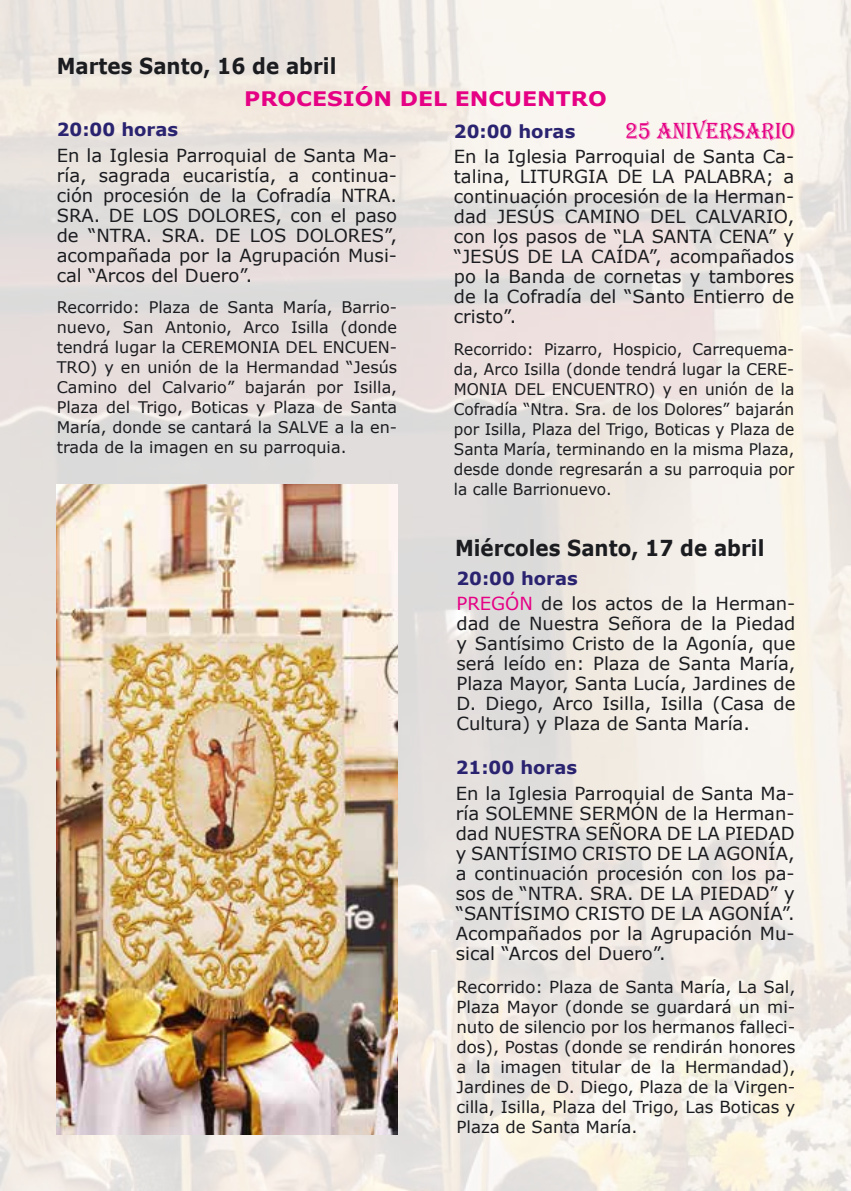
<style>
.page{position:relative;width:851px;height:1191px;background:#fff}
.page>*{position:absolute;margin:0;border:0;box-sizing:border-box;transform-origin:0 0}
.t1{font:24px "Algerian";color:#e50084;scale:.9 1}
.t2{font:700 22px "Verdana";color:#1b1c20;scale:.9 1}
.t3{font:700 20px "Verdana";color:#e50084;scale:1.1 1}
.t4{font:18px/20px "Verdana";color:#1b1c20;text-align:justify}
.t5{font:700 18px "Verdana";color:#2a2370}
.t6{font:16.6px/20px "Verdana";color:#1b1c20;text-align:justify}
.t7{font:16px/20px "Verdana";color:#1b1c20;text-align:justify;scale:.96 1}
.t8{font:16px/20px "Verdana";color:#1b1c20;text-align:justify}
.s1{font-weight:700;color:#2a2370}
.s2{color:#e50084}
</style>
<div class="page">
<img style="left:0;top:0;width:850px;height:1191px">
<img style="left:57px;top:484px;width:340px;height:650px">
<p class="t2" style="left:57px;top:50px;width:312px">Martes Santo, 16 de abril</p>
<p class="t3" style="left:244px;top:84px;width:331px">PROCESIÓN DEL ENCUENTRO</p>
<p class="t5" style="left:57px;top:117px;width:123px">20:00 horas</p>
<p class="t4" style="left:57px;top:145px;width:342px">En la Iglesia Parroquial de Santa Ma&shy;ría, sagrada eucaristía, a continua&shy;ción procesión de la Cofradía NTRA.<br>SRA. DE LOS DOLORES, con el paso de “NTRA. SRA. DE LOS DOLORES”, acompañada por la Agrupación Musi&shy;cal “Arcos del Duero”.</p>
<p class="t8" style="left:57px;top:297px;width:342px">Recorrido: Plaza de Santa María, Barrio&shy;nuevo, San Antonio, Arco Isilla (donde tendrá lugar la CEREMONIA DEL ENCUEN-TRO) y en unión de la Hermandad “Jesús Camino del Calvario” bajarán por Isilla, Plaza del Trigo, Boticas y Plaza de Santa María, donde se cantará la SALVE a la en&shy;trada de la imagen en su parroquia.</p>
<h1 class="t1" style="left:625px;top:117px;width:190px">25 ANIVERSARIO</h1>
<p class="t5" style="left:454px;top:118px;width:123px">20:00 horas</p>
<p class="t4" style="left:454px;top:147px;width:342px">En la Iglesia Parroquial de Santa Ca&shy;talina, LITURGIA DE LA PALABRA; a continuación procesión de la Herman&shy;dad JESÚS CAMINO DEL CALVARIO, con los pasos de “LA SANTA CENA” y “JESÚS DE LA CAÍDA”, acompañados po la Banda de cornetas y tambores de la Cofradía del “Santo Entierro de cristo”.</p>
<p class="t7" style="left:454px;top:339px;width:356px">Recorrido: Pizarro, Hospicio, Carrequema&shy;da, Arco Isilla (donde tendrá lugar la CERE-MONIA DEL ENCUENTRO) y en unión de la Cofradía “Ntra. Sra. de los Dolores” bajarán por Isilla, Plaza del Trigo, Boticas y Plaza de Santa María, terminando en la misma Plaza, desde donde regresarán a su parroquia por la calle Barrionuevo.</p>
<p class="t2" style="left:455px;top:533px;width:345px">Miércoles Santo, 17 de abril</p>
<p class="t4" style="left:456px;top:565px;width:340px;line-height:25.6px"><span class="s1">20:00 horas<br></span><span class="s2">PREGÓN</span> de los actos de la Herman-</p>
<p class="t4" style="left:456px;top:613px;width:340px">dad de Nuestra Señora de la Piedad y Santísimo Cristo de la Agonía, que será leído en: Plaza de Santa María, Plaza Mayor, Santa Lucía, Jardines de D. Diego, Arco Isilla, Isilla (Casa de Cultura) y Plaza de Santa María.</p>
<p class="t5" style="left:455px;top:754px;width:123px">21:00 horas</p>
<p class="t4" style="left:455px;top:783px;width:340px">En la Iglesia Parroquial de Santa Ma&shy;ría SOLEMNE SERMÓN de la Herman&shy;dad NUESTRA SEÑORA DE LA PIEDAD y SANTÍSIMO CRISTO DE LA AGONÍA, a continuación procesión con los pa&shy;sos de “NTRA. SRA. DE LA PIEDAD” y “SANTÍSIMO CRISTO DE LA AGONÍA”.<br>Acompañados por la Agrupación Mu&shy;sical “Arcos del Duero”.</p>
<p class="t6" style="left:456px;top:976px;width:340px">Recorrido: Plaza de Santa María, La Sal, Plaza Mayor (donde se guardará un mi&shy;nuto de silencio por los hermanos falleci&shy;dos), Postas (donde se rendirán honores a la imagen titular de la Hermandad), Jardines de D. Diego, Plaza de la Virgen&shy;cilla, Isilla, Plaza del Trigo, Las Boticas y Plaza de Santa María.</p>
</div>
